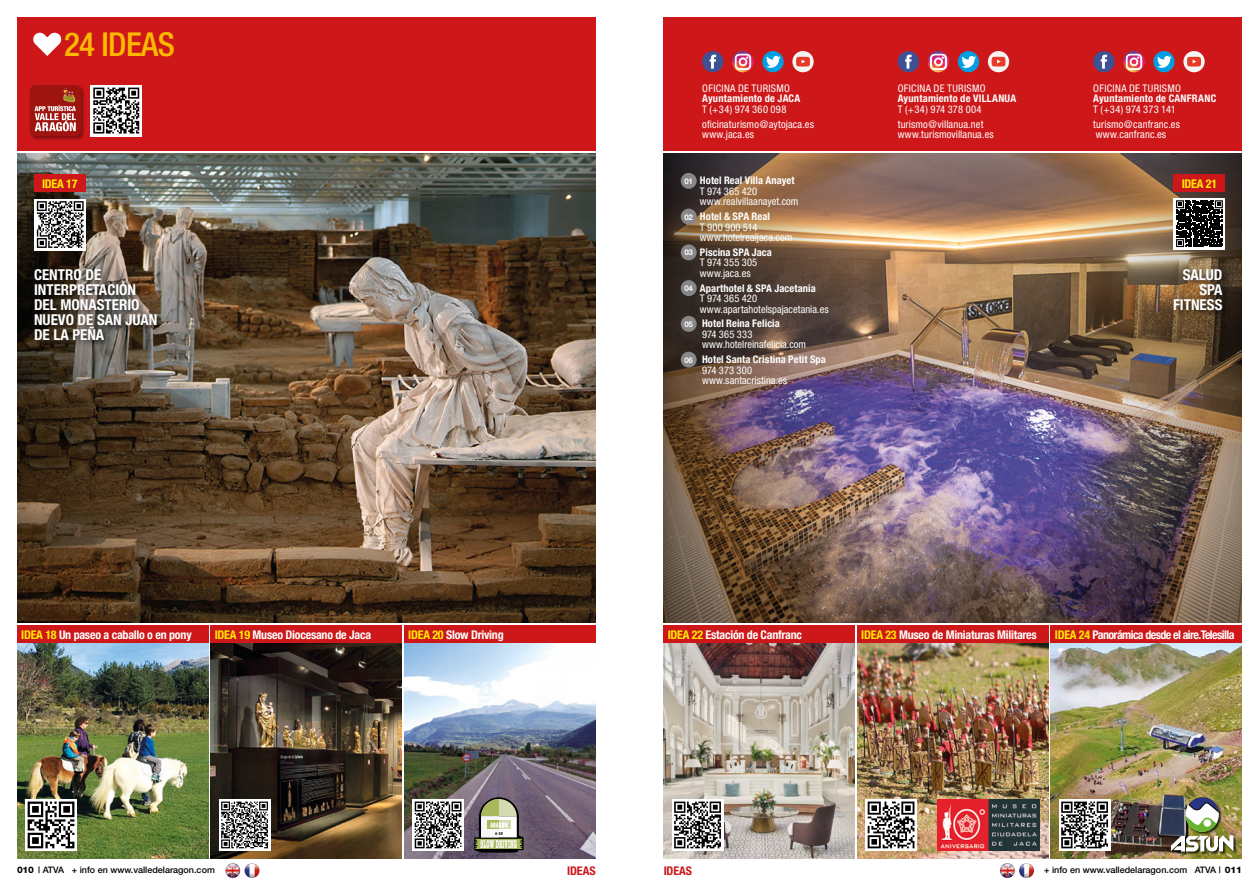
<style>
.page{position:relative;width:1259px;height:893px;background:#fff}
.page>*{position:absolute;margin:0;border:0;box-sizing:border-box;transform-origin:0 0}
.t1{font:500 condensed 33px "Helvetica Neue";letter-spacing:-.02em;color:#fbba00}
.t2{font:700 condensed 15px/15px "Helvetica Neue";color:#fff}
.t3{font:700 condensed 12px "Helvetica Neue";letter-spacing:-.02em;color:#fff}
.t4{font:700 condensed 12px "Helvetica Neue";letter-spacing:-.05em;color:#fff}
.t5{font:700 condensed 12px "Helvetica Neue";letter-spacing:-.02em;color:#ffed00}
.t6{font:700 condensed 12px "Helvetica Neue";letter-spacing:-.01em;color:#cd1719}
.t7{font:700 condensed 11.7px "American Typewriter";letter-spacing:.01em;color:#fff;scale:.5 1}
.t8{font:condensed 10.5px/10.5px "Helvetica Neue";letter-spacing:.01em;color:#fff}
.t9{font:condensed 10.5px/10.5px "Helvetica Neue";letter-spacing:.03em;color:#fff}
.t10{font:500 9px "Helvetica Neue";color:#000}
.s1{color:#ffed00}
.s2{font-weight:700}
.s3{font-weight:700;font-stretch:normal;font-size:7.8px}
.s4{font-weight:800}
.s5{font-style:inherit}
</style>
<div class="page">
<img style="left:244px;top:863px;width:15px;height:15px;border-radius:7px">
<img style="left:225px;top:863px;width:15px;height:15px;border-radius:7px">
<img style="left:1019px;top:863px;width:15px;height:15px;border-radius:7px">
<img style="left:1000px;top:863px;width:15px;height:15px;border-radius:7px">
<div style="left:17px;top:17px;width:578px;height:134px;background:#cd1719"></div>
<svg style="left:33px;top:33px;width:29px;height:23px"></svg>
<svg style="left:91px;top:85px;width:51px;height:51px"></svg>
<svg style="left:93px;top:88px;width:46px;height:46px;background:#7e7e7e"></svg>
<div style="left:29px;top:85px;width:57px;height:56px;background:#000;opacity:.35"></div>
<div style="left:30px;top:85px;width:51px;height:51px;background:#9e1510;border-radius:6px"></div>
<svg style="left:35px;top:88px;width:41px;height:43px"></svg>
<img style="left:208px;top:153px;width:387px;height:470px">
<img style="left:17px;top:153px;width:191px;height:470px">
<img style="left:17px;top:643px;width:191px;height:216px">
<img style="left:404px;top:643px;width:191px;height:216px">
<img style="left:210px;top:643px;width:192px;height:216px">
<div style="left:17px;top:625px;width:191px;height:18px;background:#cd1719"></div>
<div style="left:404px;top:625px;width:191px;height:18px;background:#cd1719"></div>
<div style="left:210px;top:625px;width:192px;height:18px;background:#cd1719"></div>
<div style="left:34px;top:174px;width:51px;height:18px;background:#cd1719"></div>
<svg style="left:26px;top:799px;width:51px;height:51px"></svg>
<svg style="left:412px;top:799px;width:51px;height:51px"></svg>
<svg style="left:219px;top:799px;width:51px;height:51px"></svg>
<svg style="left:35px;top:199px;width:51px;height:51px"></svg>
<div style="left:31px;top:265px;width:135px;height:84px;background:#000;opacity:.75"></div>
<svg style="left:37px;top:201px;width:47px;height:47px"></svg>
<svg style="left:28px;top:801px;width:46px;height:47px"></svg>
<svg style="left:474px;top:797px;width:49px;height:56px"></svg>
<svg style="left:415px;top:801px;width:46px;height:47px"></svg>
<svg style="left:221px;top:801px;width:47px;height:47px"></svg>
<div style="left:664px;top:17px;width:578px;height:134px;background:#cd1719"></div>
<img style="left:855px;top:153px;width:195px;height:470px">
<img style="left:1050px;top:153px;width:192px;height:470px">
<img style="left:663px;top:153px;width:192px;height:470px">
<img style="left:663px;top:643px;width:192px;height:216px">
<img style="left:1050px;top:643px;width:192px;height:216px">
<img style="left:857px;top:643px;width:191px;height:216px">
<div style="left:663px;top:625px;width:192px;height:18px;background:#cd1719"></div>
<div style="left:1050px;top:625px;width:192px;height:18px;background:#cd1719"></div>
<div style="left:857px;top:625px;width:191px;height:18px;background:#cd1719"></div>
<div style="left:1174px;top:174px;width:51px;height:18px;background:#cd1719"></div>
<svg style="left:672px;top:799px;width:51px;height:51px"></svg>
<svg style="left:1059px;top:799px;width:51px;height:51px"></svg>
<svg style="left:865px;top:799px;width:51px;height:51px"></svg>
<svg style="left:1174px;top:198px;width:51px;height:51px"></svg>
<div style="left:1170px;top:265px;width:61px;height:54px;background:#000;opacity:.75"></div>
<div style="left:681px;top:173px;width:15px;height:16px;background:#878787;border-radius:50%"></div>
<div style="left:681px;top:209px;width:15px;height:16px;background:#878787;border-radius:50%"></div>
<div style="left:681px;top:244px;width:15px;height:16px;background:#878787;border-radius:50%"></div>
<div style="left:681px;top:280px;width:15px;height:16px;background:#878787;border-radius:50%"></div>
<div style="left:681px;top:316px;width:15px;height:16px;background:#878787;border-radius:50%"></div>
<div style="left:681px;top:352px;width:15px;height:16px;background:#878787;border-radius:50%"></div>
<svg style="left:674px;top:801px;width:47px;height:47px"></svg>
<svg style="left:867px;top:801px;width:47px;height:47px"></svg>
<img style="left:938px;top:799px;width:102px;height:51px">
<svg style="left:1061px;top:801px;width:47px;height:47px"></svg>
<div style="left:702px;top:51px;width:21px;height:21px;background:#3e5293;border-radius:50%"></div>
<svg style="left:709px;top:55px;width:7px;height:14px"></svg>
<img style="left:732px;top:51px;width:21px;height:21px">
<svg style="left:735px;top:54px;width:15px;height:15px"></svg>
<div style="left:762px;top:51px;width:21px;height:21px;background:#009fe3;border-radius:50%"></div>
<svg style="left:766px;top:56px;width:14px;height:12px"></svg>
<div style="left:792px;top:51px;width:21px;height:21px;background:#f7f5f4;border-radius:50%"></div>
<svg style="left:796px;top:57px;width:14px;height:10px"></svg>
<div style="left:897px;top:51px;width:22px;height:21px;background:#3e5293;border-radius:50%"></div>
<svg style="left:905px;top:55px;width:6px;height:14px"></svg>
<img style="left:927px;top:51px;width:22px;height:21px">
<svg style="left:930px;top:54px;width:16px;height:15px"></svg>
<div style="left:958px;top:51px;width:21px;height:21px;background:#009fe3;border-radius:50%"></div>
<svg style="left:961px;top:56px;width:15px;height:12px"></svg>
<div style="left:988px;top:51px;width:21px;height:21px;background:#f7f5f4;border-radius:50%"></div>
<svg style="left:991px;top:57px;width:14px;height:10px"></svg>
<div style="left:1093px;top:51px;width:21px;height:21px;background:#3e5293;border-radius:50%"></div>
<svg style="left:1100px;top:55px;width:7px;height:14px"></svg>
<img style="left:1123px;top:51px;width:21px;height:21px">
<svg style="left:1126px;top:54px;width:15px;height:15px"></svg>
<div style="left:1153px;top:51px;width:21px;height:21px;background:#009fe3;border-radius:50%"></div>
<svg style="left:1157px;top:56px;width:14px;height:12px"></svg>
<div style="left:1183px;top:51px;width:21px;height:21px;background:#f7f5f4;border-radius:50%"></div>
<svg style="left:1187px;top:57px;width:14px;height:10px"></svg>
<div style="left:1171px;top:797px;width:65px;height:58px;background:#000;opacity:.75"></div>
<img style="left:1171px;top:797px;width:62px;height:54px">
<svg style="left:1176px;top:200px;width:46px;height:47px;background:#2c2c2c"></svg>
<p class="t1" style="left:64px;top:25px;width:112px">24 IDEAS</p>
<p class="t5" style="left:42px;top:176px;width:37px">IDEA 17</p>
<p class="t2" style="left:34px;top:266px;width:125px">CENTRO DE<br>INTERPRETACIÓN<br>DEL MONASTERIO<br>NUEVO DE SAN JUAN<br>DE LA PEÑA</p>
<p class="t3" style="left:21px;top:627px;width:172px"><span class="s1">IDEA 18</span> Un paseo a caballo o en pony</p>
<p class="t3" style="left:215px;top:627px;width:158px"><span class="s1">IDEA 19</span> Museo Diocesano de Jaca</p>
<p class="t3" style="left:408px;top:627px;width:97px"><span class="s1">IDEA 20</span> Slow Driving</p>
<p class="t7" style="left:480px;top:835px;width:75px">SLOW DRIVING</p>
<p class="t9" style="left:702px;top:83px;width:100px">OFICINA DE TURISMO<br><span class="s2">Ayuntamiento de JACA<br></span>T (+34) 974 360 098</p>
<p class="t8" style="left:702px;top:119px;width:113px">oficinaturismo@aytojaca.es www.jaca.es</p>
<p class="t8" style="left:700px;top:175px;width:100px;text-indent:-15px"><span class="s3">01</span> <span class="s2">Hotel Real Villa Anayet<br></span>T 974 365 420 www.realvillaanayet.com</p>
<p class="t8" style="left:700px;top:211px;width:94px;text-indent:-15px"><span class="s3">02</span> <span class="s2">Hotel &amp; SPA Real<br></span>T 900 900 514 www.hotelrealjaca.com</p>
<p class="t8" style="left:684px;top:247px;width:89px;text-align:center"><span class="s3">03</span> <span class="s2">Piscina SPA Jaca<br></span>T 974 355 305 www.jaca.es</p>
<p class="t8" style="left:700px;top:283px;width:130px;text-indent:-15px"><span class="s3">04</span> <span class="s2">Aparthotel &amp; SPA Jacetania<br></span>T 974 365 420 www.apartahotelspajacetania.es</p>
<p class="t8" style="left:702px;top:318px;width:106px;text-indent:-18px"><span class="s3">05</span> <span class="s2">Hotel Reina Felicia<br></span>974 365 333 www.hotelreinafelicia.com</p>
<p class="t8" style="left:702px;top:354px;width:125px;text-indent:-18px"><span class="s3">06</span> <span class="s2">Hotel Santa Cristina Petit Spa<br></span>974 373 300 www.santacristina.es</p>
<p class="t9" style="left:897px;top:83px;width:120px">OFICINA DE TURISMO<br><span class="s2">Ayuntamiento de VILLANUA<br></span>T (+34) 974 378 004</p>
<p class="t8" style="left:897px;top:119px;width:98px">turismo@villanua.net www.turismovillanua.es</p>
<p class="t8" style="left:1093px;top:83px;width:125px">OFICINA DE TURISMO<br><span class="s2">Ayuntamiento de CANFRANC<br></span>T (+34) 974 373 141</p>
<p class="t8" style="left:1093px;top:119px;width:88px">turismo@canfranc.es www.canfranc.es</p>
<p class="t5" style="left:1181px;top:176px;width:37px">IDEA 21</p>
<p class="t2" style="left:1173px;top:266px;width:51px;text-align:right">SALUD<br>SPA<br>FITNESS</p>
<p class="t3" style="left:668px;top:627px;width:136px"><span class="s1">IDEA 22</span> Estación de Canfranc</p>
<p class="t3" style="left:861px;top:627px;width:177px"><span class="s1">IDEA 23</span> Museo de Miniaturas Militares</p>
<p class="t4" style="left:1054px;top:627px;width:181px"><span class="s1">IDEA 24</span> Panorámica desde el aire.Telesilla</p>
<p class="t10" style="left:17px;top:865px;width:199px"><span class="s4">010</span> <span class="s5">| ATVA</span> + info en www.valledelaragon.com</p>
<p class="t6" style="left:567px;top:864px;width:30px">IDEAS</p>
<p class="t6" style="left:664px;top:864px;width:30px">IDEAS</p>
<p class="t10" style="left:1044px;top:865px;width:199px">+ info en www.valledelaragon.com <span class="s5">ATVA |</span> <span class="s4">011</span></p>
</div>
